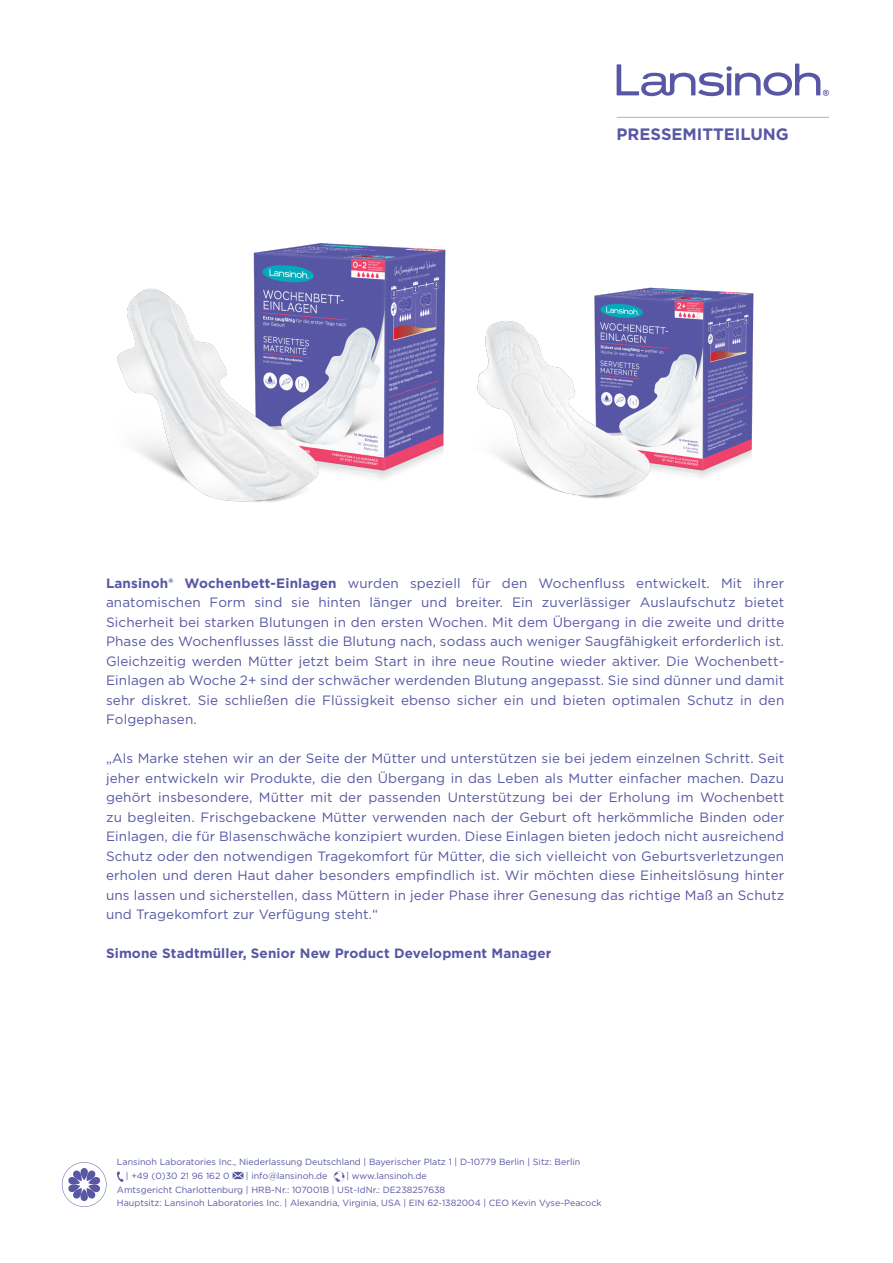
<style>
.page{position:relative;width:893px;height:1263px;background:#fff}
.page>*{position:absolute;margin:0;border:0;box-sizing:border-box;transform-origin:0 0}
.t1{font:700 16.5px "Gotham";color:#5757a5}
.t2{font:13.5px/19.5px "Gotham";letter-spacing:.01em;color:#5757a5;text-align:justify}
.t3{font:700 13.5px "Gotham";letter-spacing:.01em;color:#5757a5}
.t4{font:9px "Gotham";color:#5757a5}
.s1{font-weight:700}
</style>
<div class="page">
<svg style="left:617px;top:64px;width:212px;height:32px"></svg>
<hr style="left:617px;top:117px;width:212px;height:1px;background:#bfb3d7">
<svg style="left:62px;top:1162px;width:45px;height:45px"></svg>
<svg style="left:117px;top:1171px;width:7px;height:11px"></svg>
<svg style="left:233px;top:1172px;width:10px;height:7px"></svg>
<svg style="left:334px;top:1171px;width:10px;height:11px"></svg>
<img style="left:117px;top:243px;width:329px;height:259px">
<img style="left:477px;top:287px;width:277px;height:212px">
<p class="t1" style="left:617px;top:123px;width:174px">PRESSEMITTEILUNG</p>
<p class="t2" style="left:106px;top:573px;width:680px"><span class="s1">Lansinoh® Wochenbett-Einlagen</span> wurden speziell für den Wochenfluss entwickelt. Mit ihrer anatomischen Form sind sie hinten länger und breiter. Ein zuverlässiger Auslaufschutz bietet Sicherheit bei starken Blutungen in den ersten Wochen. Mit dem Übergang in die zweite und dritte Phase des Wochenflusses lässt die Blutung nach, sodass auch weniger Saugfähigkeit erforderlich ist.<br>Gleichzeitig werden Mütter jetzt beim Start in ihre neue Routine wieder aktiver. Die Wochenbett-Einlagen ab Woche 2+ sind der schwächer werdenden Blutung angepasst. Sie sind dünner und damit sehr diskret. Sie schließen die Flüssigkeit ebenso sicher ein und bieten optimalen Schutz in den Folgephasen.</p>
<p class="t2" style="left:106px;top:748px;width:680px">„Als Marke stehen wir an der Seite der Mütter und unterstützen sie bei jedem einzelnen Schritt. Seit jeher entwickeln wir Produkte, die den Übergang in das Leben als Mutter einfacher machen. Dazu gehört insbesondere, Mütter mit der passenden Unterstützung bei der Erholung im Wochenbett zu begleiten. Frischgebackene Mütter verwenden nach der Geburt oft herkömmliche Binden oder Einlagen, die für Blasenschwäche konzipiert wurden. Diese Einlagen bieten jedoch nicht ausreichend Schutz oder den notwendigen Tragekomfort für Mütter, die sich vielleicht von Geburtsverletzungen erholen und deren Haut daher besonders empfindlich ist. Wir möchten diese Einheitslösung hinter uns lassen und sicherstellen, dass Müttern in jeder Phase ihrer Genesung das richtige Maß an Schutz und Tragekomfort zur Verfügung steht.“</p>
<p class="t3" style="left:106px;top:944px;width:447px">Simone Stadtmüller, Senior New Product Development Manager</p>
<p class="t4" style="left:117px;top:1156px;width:465px">Lansinoh Laboratories Inc., Niederlassung Deutschland | Bayerischer Platz 1 | D-10779 Berlin | Sitz: Berlin</p>
<p class="t4" style="left:126px;top:1170px;width:105px">| +49 (0)30 21 96 162 0</p>
<p class="t4" style="left:246px;top:1170px;width:83px">| info@lansinoh.de</p>
<p class="t4" style="left:346px;top:1170px;width:82px">| www.lansinoh.de</p>
<p class="t4" style="left:117px;top:1183px;width:330px">Amtsgericht Charlottenburg | HRB-Nr.: 107001B | USt-IdNr.: DE238257638</p>
<p class="t4" style="left:117px;top:1197px;width:486px">Hauptsitz: Lansinoh Laboratories Inc. | Alexandria, Virginia, USA | EIN 62-1382004 | CEO Kevin Vyse-Peacock</p>
</div>
